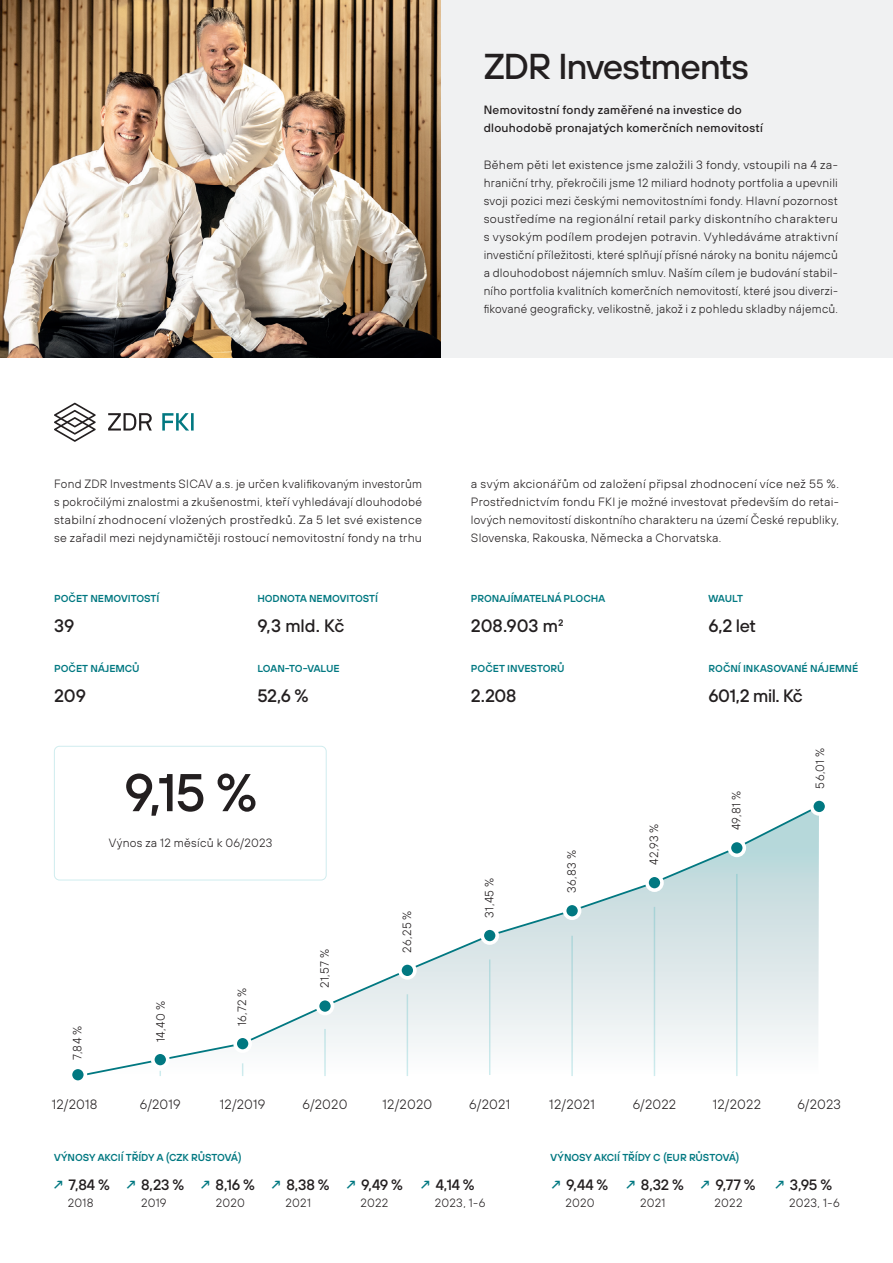
<style>
.page{position:relative;width:893px;height:1263px;background:#fff}
.page>*{position:absolute;margin:0;border:0;box-sizing:border-box;transform-origin:0 0}
.body{font:500 53.1px "TT Hoves";color:#231f20}
.body-2{font:500 36px "TT Hoves";color:#231f20}
.body-3{font:500 18px "TT Hoves";letter-spacing:-.02em;color:#231f20}
.body-4{font:500 15px "TT Hoves";letter-spacing:-.015em;color:#231f20}
.body-5{font:300 13.5px "TT Hoves";letter-spacing:.015em;color:#231f20}
.body-6{font:300 12px/18px "TT Hoves";letter-spacing:.02em;color:#231f20;text-align:justify}
.body-7{font:500 12px "TT Hoves";letter-spacing:-.005em;color:#017881}
.body-8{font:500 12px "TT Hoves";letter-spacing:.025em;color:#231f20}
.s1{color:#017881}
</style>
<div class="page">
<svg style="left:75px;top:809px;width:744px;height:267px"></svg>
<div style="left:0;top:0;width:893px;height:357px;background:#f0f1f2"></div>
<img style="left:0;top:0;width:441px;height:357px">
<svg style="left:54px;top:403px;width:42px;height:39px"></svg>
<svg style="left:108px;top:413px;width:44px;height:17px"></svg>
<svg style="left:162px;top:413px;width:32px;height:17px"></svg>
<div style="left:70px;top:1066px;width:16px;height:17px;background:#017881;border:2px solid #fff;border-radius:50%"></div>
<div style="left:69px;top:1065px;width:18px;height:19px;border:4px solid #fff;border-radius:50%"></div>
<div style="left:729px;top:840px;width:16px;height:16px;background:#017881;border:2px solid #fff;border-radius:50%"></div>
<div style="left:727px;top:838px;width:19px;height:19px;border:4px solid #fff;border-radius:50%"></div>
<div style="left:811px;top:798px;width:16px;height:17px;background:#017881;border:2px solid #fff;border-radius:50%"></div>
<div style="left:810px;top:797px;width:18px;height:19px;border:4px solid #fff;border-radius:50%"></div>
<div style="left:153px;top:1052px;width:15px;height:15px;background:#017881;border-radius:50%"></div>
<div style="left:151px;top:1050px;width:19px;height:19px;border:4px solid #fff;border-radius:50%"></div>
<div style="left:235px;top:1036px;width:15px;height:15px;background:#017881;border-radius:50%"></div>
<div style="left:233px;top:1034px;width:19px;height:19px;border:4px solid #fff;border-radius:50%"></div>
<svg style="left:242px;top:1063px;width:1px;height:13px"></svg>
<div style="left:317px;top:998px;width:16px;height:16px;background:#017881;border:2px solid #fff;border-radius:50%"></div>
<div style="left:316px;top:997px;width:18px;height:18px;border:4px solid #fff;border-radius:50%"></div>
<hr style="left:324px;top:1029px;width:2px;height:47px;background:#089fa9">
<div style="left:400px;top:963px;width:15px;height:15px;background:#017881;border-radius:50%"></div>
<div style="left:398px;top:961px;width:19px;height:19px;border:4px solid #fff;border-radius:50%"></div>
<hr style="left:407px;top:994px;width:1px;height:82px;background:#089fa9">
<div style="left:481px;top:927px;width:17px;height:17px;background:#017881;border:2px solid #fff;border-radius:50%"></div>
<div style="left:480px;top:926px;width:19px;height:19px;border:4px solid #fff;border-radius:50%"></div>
<hr style="left:489px;top:959px;width:1px;height:116px;background:#089fa9">
<div style="left:565px;top:903px;width:15px;height:15px;background:#017881;border-radius:50%"></div>
<div style="left:563px;top:901px;width:18px;height:19px;border:4px solid #fff;border-radius:50%"></div>
<div style="left:646px;top:874px;width:17px;height:17px;background:#017881;border:2px solid #fff;border-radius:50%"></div>
<div style="left:645px;top:873px;width:19px;height:19px;border:4px solid #fff;border-radius:50%"></div>
<hr style="left:571px;top:936px;width:2px;height:140px;background:#089fa9">
<hr style="left:654px;top:907px;width:1px;height:169px;background:#089fa9">
<hr style="left:736px;top:874px;width:2px;height:202px;background:#089fa9">
<div style="left:54px;top:746px;width:273px;height:134px;border:1px solid #089fa9;border-radius:5px"></div>
<p class="body-2" style="left:484px;top:43px;width:267px">ZDR Investments</p>
<p class="body-8" style="left:484px;top:102px;width:260px">Nemovitostní fondy zaměřené na investice do</p>
<p class="body-8" style="left:484px;top:120px;width:281px">dlouhodobě pronajatých komerčních nemovitostí</p>
<p class="body-6" style="left:484px;top:155px;width:356px">Během pěti let existence jsme založili 3 fondy, vstoupili na 4 za&shy;hraniční trhy, překročili jsme 12 miliard hodnoty portfolia a upevnili svoji pozici mezi českými nemovitostními fondy. Hlavní pozornost soustředíme na regionální retail parky diskontního charakteru s vysokým podílem prodejen potravin. Vyhledáváme atraktivní investiční příležitosti, které splňují přísné nároky na bonitu nájemců a dlouhodobost nájemních smluv. Naším cílem je budování stabil&shy;ního portfolia kvalitních komerčních nemovitostí, které jsou diverzi&shy;fikované geograficky, velikostně, jakož i z pohledu skladby nájemců.</p>
<p class="body-6" style="left:54px;top:475px;width:370px">Fond ZDR Investments SICAV a.s. je určen kvalifikovaným investorům s pokročilými znalostmi a zkušenostmi, kteří vyhledávají dlouhodobé stabilní zhodnocení vložených prostředků. Za 5 let své existence se zařadil mezi nejdynamičtěji rostoucí nemovitostní fondy na trhu</p>
<p class="body-6" style="left:471px;top:475px;width:370px">a svým akcionářům od založení připsal zhodnocení více než 55 %.<br>Prostřednictvím fondu FKI je možné investovat především do retai&shy;lových nemovitostí diskontního charakteru na území České republiky, Slovenska, Rakouska, Německa a Chorvatska.</p>
<p class="body-7" style="left:54px;top:590px;width:107px">počet nemovitostí</p>
<p class="body-3" style="left:54px;top:614px;width:22px">39</p>
<p class="body-7" style="left:54px;top:660px;width:87px">počet nájemců</p>
<p class="body-3" style="left:54px;top:684px;width:33px">209</p>
<p class="body-7" style="left:257px;top:590px;width:122px">hodnota nemovitostí</p>
<p class="body-3" style="left:257px;top:614px;width:88px">9,3 mld. Kč</p>
<p class="body-7" style="left:257px;top:660px;width:84px">loan-to-value</p>
<p class="body-3" style="left:257px;top:684px;width:53px">52,6 %</p>
<p class="body" style="left:124px;top:759px;width:135px">9,15 %</p>
<p class="body-6" style="left:109px;top:834px;width:165px">Výnos za 12 měsíců k 06/2023</p>
<p class="body-6" style="left:68px;top:1060px;width:36px;rotate:-90deg">7,84 %</p>
<p class="body-5" style="left:52px;top:1096px;width:47px">12/2018</p>
<p class="body-6" style="left:151px;top:1042px;width:42px;rotate:-90deg">14,40 %</p>
<p class="body-5" style="left:140px;top:1096px;width:42px">6/2019</p>
<p class="body-6" style="left:233px;top:1026px;width:40px;rotate:-90deg">16,72 %</p>
<p class="body-5" style="left:220px;top:1096px;width:47px">12/2019</p>
<p class="body-6" style="left:315px;top:988px;width:41px;rotate:-90deg">21,57 %</p>
<p class="body-5" style="left:303px;top:1096px;width:46px">6/2020</p>
<p class="body-6" style="left:398px;top:952px;width:44px;rotate:-90deg">26,25 %</p>
<p class="body-5" style="left:383px;top:1096px;width:51px">12/2020</p>
<p class="body-7" style="left:471px;top:590px;width:136px">pronajímatelná plocha</p>
<p class="body-3" style="left:471px;top:614px;width:95px">208.903 m2</p>
<p class="body-7" style="left:471px;top:660px;width:95px">počet investorů</p>
<p class="body-3" style="left:471px;top:684px;width:47px">2.208</p>
<p class="body-6" style="left:480px;top:918px;width:42px;rotate:-90deg">31,45 %</p>
<p class="body-6" style="left:562px;top:893px;width:44px;rotate:-90deg">36,83 %</p>
<p class="body-6" style="left:645px;top:865px;width:43px;rotate:-90deg">42,93 %</p>
<p class="body-7" style="left:708px;top:590px;width:36px">wault</p>
<p class="body-3" style="left:708px;top:614px;width:49px">6,2 let</p>
<p class="body-7" style="left:708px;top:660px;width:151px">roční inkasované nájemné</p>
<p class="body-3" style="left:708px;top:684px;width:96px">601,2 mil. Kč</p>
<p class="body-6" style="left:727px;top:830px;width:40px;rotate:-90deg">49,81 %</p>
<p class="body-6" style="left:811px;top:789px;width:42px;rotate:-90deg">56,01 %</p>
<p class="body-5" style="left:469px;top:1096px;width:42px">6/2021</p>
<p class="body-5" style="left:549px;top:1096px;width:47px">12/2021</p>
<p class="body-5" style="left:633px;top:1096px;width:45px">6/2022</p>
<p class="body-5" style="left:713px;top:1096px;width:50px">12/2022</p>
<p class="body-5" style="left:797px;top:1096px;width:45px">6/2023</p>
<p class="body-7" style="left:54px;top:1149px;width:189px">výnosy akcií třídy a (czk růstová)</p>
<p class="body-7" style="left:550px;top:1149px;width:191px">výnosy akcií třídy c (eur růstová)</p>
<p class="body-4" style="left:51px;top:1175px;width:60px"><span class="s1">↗</span> 7,84 %</p>
<p class="body-4" style="left:123px;top:1175px;width:62px"><span class="s1">↗</span> 8,23 %</p>
<p class="body-4" style="left:198px;top:1175px;width:59px"><span class="s1">↗</span> 8,16 %</p>
<p class="body-4" style="left:269px;top:1175px;width:63px"><span class="s1">↗</span> 8,38 %</p>
<p class="body-4" style="left:343px;top:1175px;width:61px"><span class="s1">↗</span> 9,49 %</p>
<p class="body-4" style="left:418px;top:1175px;width:58px"><span class="s1">↗</span> 4,14 %</p>
<p class="body-4" style="left:548px;top:1175px;width:61px"><span class="s1">↗</span> 9,44 %</p>
<p class="body-4" style="left:623px;top:1175px;width:62px"><span class="s1">↗</span> 8,32 %</p>
<p class="body-4" style="left:698px;top:1175px;width:60px"><span class="s1">↗</span> 9,77 %</p>
<p class="body-4" style="left:772px;top:1175px;width:61px"><span class="s1">↗</span> 3,95 %</p>
<p class="body-6" style="left:68px;top:1193px;width:27px">2018</p>
<p class="body-6" style="left:141px;top:1193px;width:27px">2019</p>
<p class="body-6" style="left:216px;top:1193px;width:31px">2020</p>
<p class="body-6" style="left:286px;top:1193px;width:27px">2021</p>
<p class="body-6" style="left:360px;top:1193px;width:29px">2022</p>
<p class="body-6" style="left:435px;top:1193px;width:52px">2023, 1-6</p>
<p class="body-6" style="left:565px;top:1193px;width:31px">2020</p>
<p class="body-6" style="left:640px;top:1193px;width:27px">2021</p>
<p class="body-6" style="left:715px;top:1193px;width:29px">2022</p>
<p class="body-6" style="left:789px;top:1193px;width:52px">2023, 1-6</p>
</div>
